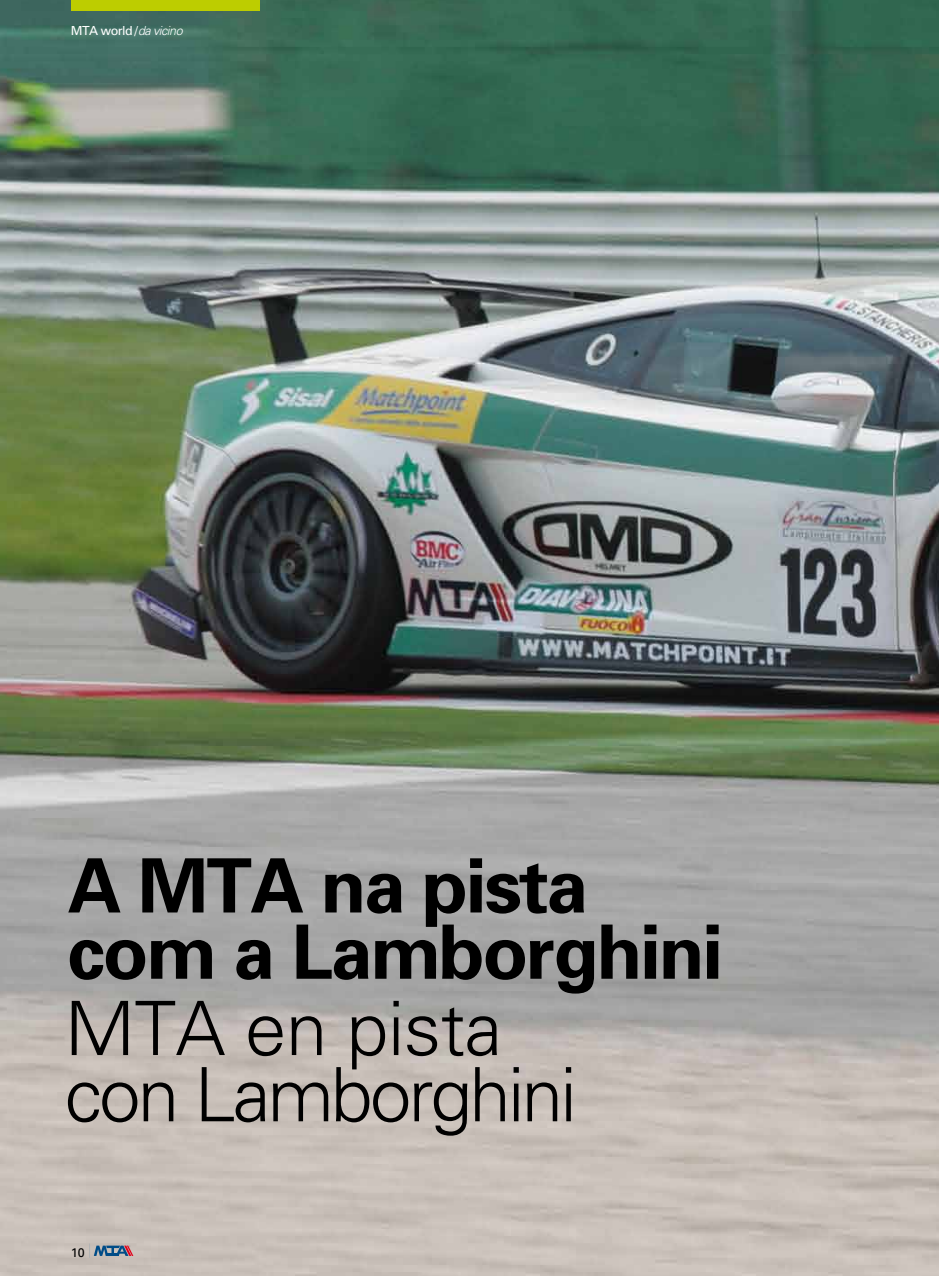
<style>
.page{position:relative;width:939px;height:1276px;background:#fff}
.page>*{position:absolute;margin:0;border:0;box-sizing:border-box;transform-origin:0 0}
.t1{font:700 75px/66.2px "Univers";letter-spacing:-.03em;color:#000}
.t2{font:300 75px/66.2px "Univers";letter-spacing:-.04em;color:#000}
.t3{font:12.5px "Univers";letter-spacing:-.04em;color:#fff}
.t4{font:12.5px "Univers";color:#000}
.s1{font-weight:300;font-style:italic}
</style>
<div class="page">
<img style="left:0;top:0;width:939px;height:1276px">
<svg style="left:89px;top:1243px;width:44px;height:15px"></svg>
<div style="left:71px;top:0;width:189px;height:11px;background:#bdcd00"></div>
<p class="t3" style="left:71px;top:23px;width:113px">MTA world /<span class="s1">da vicino</span></p>
<p class="t1" style="left:67px;top:850px;width:657px">A MTA na pista com a Lamborghini</p>
<p class="t2" style="left:64px;top:993px;width:514px">MTA en pista con Lamborghini</p>
<p class="t4" style="left:71px;top:1244px;width:15px">10</p>
</div>
